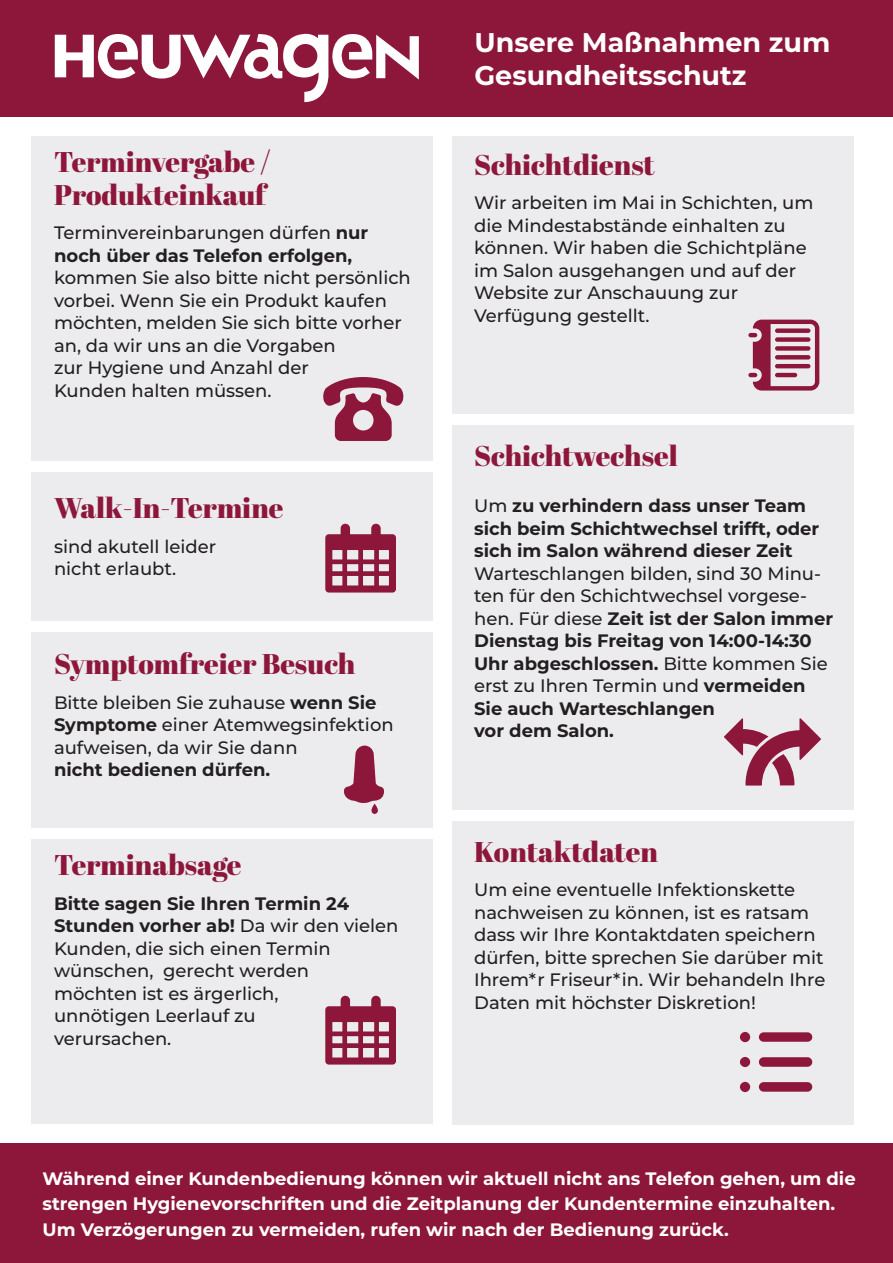
<style>
.page{position:relative;width:893px;height:1263px;background:#fff}
.page>*{position:absolute;margin:0;border:0;box-sizing:border-box;transform-origin:0 0}
.HL{font:28.5px/33px "Abril Fatface";color:#8d173b}
.t1{font:700 27px/33px "Montserrat";color:#fff}
.Fließtext{font:500 18px/22.5px "Montserrat";color:#231f20}
.Fließtext-2{font:700 18px/22.5px "Montserrat";color:#231f20}
.t2{font:700 18px/25.5px "Montserrat";color:#fff}
.s1{font-weight:700}
.s2{font-weight:500}
</style>
<div class="page">
<div style="left:32px;top:136px;width:401px;height:987px;background:#ececee"></div>
<div style="left:453px;top:136px;width:401px;height:989px;background:#ececee"></div>
<div style="left:0;top:1144px;width:893px;height:119px;background:#8d173b"></div>
<div style="left:0;top:0;width:893px;height:117px;background:#8d173b"></div>
<svg style="left:55px;top:33px;width:364px;height:70px"></svg>
<div style="left:31px;top:461px;width:403px;height:11px;background:#fff"></div>
<div style="left:451px;top:414px;width:403px;height:11px;background:#fff"></div>
<div style="left:451px;top:810px;width:403px;height:10px;background:#fff"></div>
<div style="left:31px;top:621px;width:403px;height:11px;background:#fff"></div>
<div style="left:31px;top:828px;width:403px;height:10px;background:#fff"></div>
<svg style="left:323px;top:377px;width:81px;height:64px"></svg>
<svg style="left:325px;top:524px;width:71px;height:68px"></svg>
<svg style="left:325px;top:996px;width:71px;height:68px"></svg>
<svg style="left:748px;top:320px;width:71px;height:71px"></svg>
<svg style="left:724px;top:718px;width:97px;height:67px"></svg>
<div style="left:740px;top:1082px;width:10px;height:10px;background:#8d173b;border-radius:50%"></div>
<div style="left:740px;top:1057px;width:10px;height:10px;background:#8d173b;border-radius:50%"></div>
<div style="left:759px;top:1032px;width:53px;height:10px;background:#8d173b;border-radius:5px"></div>
<div style="left:740px;top:1032px;width:10px;height:10px;background:#8d173b;border-radius:50%"></div>
<div style="left:759px;top:1057px;width:53px;height:10px;background:#8d173b;border-radius:5px"></div>
<div style="left:759px;top:1082px;width:53px;height:10px;background:#8d173b;border-radius:5px"></div>
<svg style="left:344px;top:745px;width:40px;height:69px"></svg>
<p class="HL" style="left:54px;top:144px;width:218px">Terminvergabe /<br>Produkteinkauf</p>
<p class="Fließtext" style="left:54px;top:221px;width:358px">Terminvereinbarungen dürfen <span class="s1">nur noch über das Telefon erfolgen, </span>kommen Sie also bitte nicht persönlich vorbei. Wenn Sie ein Produkt kaufen möchten, melden Sie sich bitte vorher an, da wir uns an die Vorgaben<br>zur Hygiene und Anzahl der</p>
<p class="Fließtext" style="left:54px;top:378px;width:219px">Kunden halten müssen.</p>
<p class="HL" style="left:54px;top:491px;width:231px">Walk-In-Termine</p>
<p class="Fließtext" style="left:54px;top:534px;width:164px">sind akutell leider nicht erlaubt.</p>
<p class="HL" style="left:54px;top:647px;width:303px">Symptomfreier Besuch</p>
<p class="Fließtext" style="left:54px;top:690px;width:341px">Bitte bleiben Sie zuhause <span class="s1">wenn Sie<br>Symptome</span> einer Atemwegsinfektion aufweisen, da wir Sie dann</p>
<p class="Fließtext-2" style="left:54px;top:758px;width:218px">nicht bedienen dürfen.</p>
<p class="HL" style="left:54px;top:848px;width:189px">Terminabsage</p>
<p class="Fließtext" style="left:54px;top:891px;width:346px"><span class="s1">Bitte sagen Sie Ihren Termin 24<br>Stunden vorher ab!</span> Da wir den vielen<br>Kunden, die sich einen Termin wünschen, gerecht werden<br>möchten ist es ärgerlich,<br>unnötigen Leerlauf zu<br>verursachen.</p>
<p class="t1" style="left:474px;top:24px;width:357px">Unsere Maßnahmen zum<br>Gesundheitsschutz</p>
<p class="HL" style="left:474px;top:147px;width:182px">Schichtdienst</p>
<p class="Fließtext" style="left:474px;top:191px;width:341px">Wir arbeiten im Mai in Schichten, um die Mindestabstände einhalten zu</p>
<p class="Fließtext" style="left:474px;top:236px;width:334px">können. Wir haben die Schichtpläne im Salon ausgehangen und auf der<br>Website zur Anschauung zur<br>Verfügung gestellt.</p>
<p class="HL" style="left:474px;top:438px;width:205px">Schichtwechsel</p>
<p class="Fließtext-2" style="left:474px;top:494px;width:361px"><span class="s2">Um</span> zu verhindern dass unser Team sich beim Schichtwechsel trifft, oder sich im Salon während dieser Zeit <span class="s2">Warteschlangen bilden, sind 30 Minu&shy;ten für den Schichtwechsel vorgese&shy;hen. Für diese</span> Zeit ist der Salon immer Dienstag bis Freitag von 14:00-14:30<br>Uhr abgeschlossen. <span class="s2">Bitte kommen Sie erst zu Ihren Termin und</span> vermeiden Sie auch Warteschlangen<br>vor dem Salon.</p>
<p class="HL" style="left:474px;top:834px;width:185px">Kontaktdaten</p>
<p class="Fließtext" style="left:474px;top:878px;width:353px">Um eine eventuelle Infektionskette nachweisen zu können, ist es ratsam dass wir Ihre Kontaktdaten speichern dürfen, bitte sprechen Sie darüber mit Ihrem*r Friseur*in. Wir behandeln Ihre Daten mit höchster Diskretion!</p>
<p class="t2" style="left:43px;top:1165px;width:815px">Während einer Kundenbedienung können wir aktuell nicht ans Telefon gehen, um die strengen Hygienevorschriften und die Zeitplanung der Kundentermine einzuhalten.<br>Um Verzögerungen zu vermeiden, rufen wir nach der Bedienung zurück.</p>
</div>
